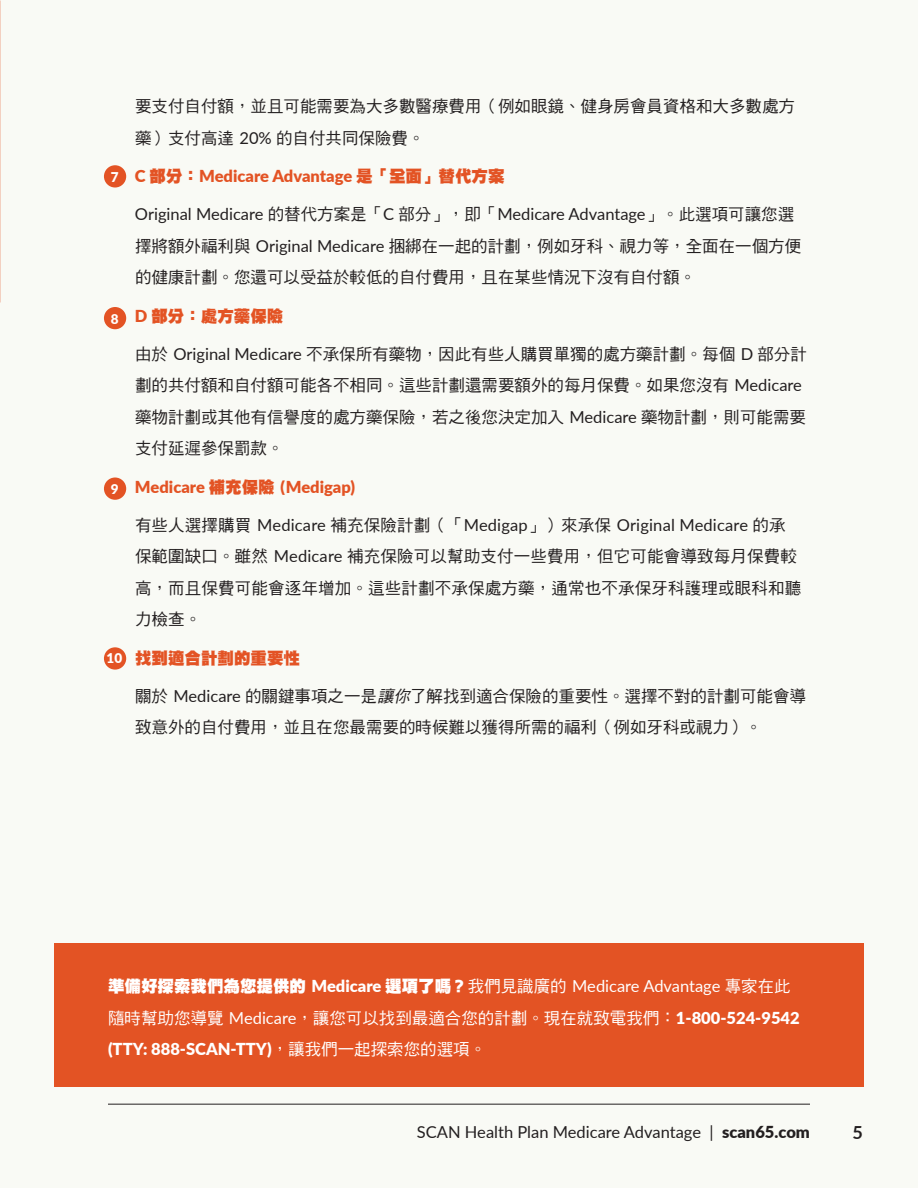
<style>
.page{position:relative;width:918px;height:1188px;background:#f9faf5}
.page>*{position:absolute;margin:0;border:0;box-sizing:border-box;transform-origin:0 0}
.t1{font:700 18px "Lato";color:#231f20}
.t2{font:16.5px/31.5px "DF Hei Std W5";color:#231f20}
.t3{font:16.5px/31.5px "DF Hei Std W5";color:#fff}
.t4{font:900 16.5px "Lato";color:#e35324}
.t5{font:16.5px "Lato";color:#231f20}
.t6{font:16.5px "DF Hei Std W12";color:#e35324}
.t7{font:900 13.5px "Lato";color:#fff}
.s1{font-family:"Lato"}
.s2{font-family:"DF Hei Std W12";font-weight:400}
.s3{font-family:"Lato";font-weight:900}
.s4{font-style:italic}
.s5{font-family:"DF Hei Std W12"}
.s6{font-weight:900}
</style>
<div class="page">
<hr style="left:108px;top:1104px;width:702px;height:1px;background:#231f20">
<div style="left:54px;top:944px;width:810px;height:143px;background:#e35324"></div>
<div style="left:104px;top:647px;width:22px;height:23px;background:#e35324;border-radius:50%"></div>
<div style="left:104px;top:478px;width:22px;height:22px;background:#e35324;border-radius:50%"></div>
<div style="left:104px;top:307px;width:22px;height:22px;background:#e35324;border-radius:50%"></div>
<div style="left:104px;top:165px;width:22px;height:23px;background:#e35324;border-radius:50%"></div>
<p class="t7" style="left:111px;top:167px;width:9px">7</p>
<p class="t7" style="left:111px;top:308px;width:9px">8</p>
<p class="t7" style="left:111px;top:479px;width:9px">9</p>
<p class="t7" style="left:107px;top:648px;width:17px">10</p>
<p class="t2" style="left:135px;top:91px;width:661px">要支付自付額，並且可能需要為大多數醫療費用（例如眼鏡、健身房會員資格和大多數處方藥）支付高達 <span class="s1">20%</span> 的自付共同保險費。</p>
<p class="t4" style="left:135px;top:164px;width:371px">C <span class="s2">部分：</span>Medicare Advantage <span class="s2">是「全面」替代方案</span></p>
<p class="t2" style="left:135px;top:199px;width:668px"><span class="s1">Original Medicare</span> 的替代方案是「<span class="s1">C</span> 部分」，即「<span class="s1">Medicare Advantage</span>」。此選項可讓您選擇將額外福利與 <span class="s1">Original Medicare</span> 捆綁在一起的計劃，例如牙科、視力等，全面在一個方便的健康計劃。您還可以受益於較低的自付費用，且在某些情況下沒有自付額。</p>
<p class="t6" style="left:135px;top:307px;width:150px"><span class="s3">D</span> 部分：處方藥保險</p>
<p class="t2" style="left:135px;top:338px;width:673px">由於 <span class="s1">Original Medicare</span> 不承保所有藥物，因此有些人購買單獨的處方藥計劃。每個 <span class="s1">D</span> 部分計劃的共付額和自付額可能各不相同。這些計劃還需要額外的每月保費。如果您沒有 <span class="s1">Medicare</span>藥物計劃或其他有信譽度的處方藥保險，若之後您決定加入 <span class="s1">Medicare</span> 藥物計劃，則可能需要支付延遲參保罰款。</p>
<p class="t4" style="left:135px;top:474px;width:222px">Medicare <span class="s2">補充保險 (</span>Medigap)</p>
<p class="t2" style="left:135px;top:509px;width:668px">有些人選擇購買 <span class="s1">Medicare</span> 補充保險計劃（「<span class="s1">Medigap</span>」）來承保 <span class="s1">Original Medicare</span> 的承保範圍缺口。雖然 <span class="s1">Medicare</span> 補充保險可以幫助支付一些費用，但它可能會導致每月保費較高，而且保費可能會逐年增加。這些計劃不承保處方藥，通常也不承保牙科護理或眼科和聽力檢查。</p>
<p class="t6" style="left:135px;top:649px;width:166px">找到適合計劃的重要性</p>
<p class="t2" style="left:135px;top:680px;width:673px">關於 <span class="s1">Medicare</span> 的關鍵事項之一是<span class="s4">讓你</span>了解找到適合保險的重要性。選擇不對的計劃可能會導致意外的自付費用，並且在您最需要的時候難以獲得所需的福利（例如牙科或視力）。</p>
<p class="t3" style="left:108px;top:970px;width:693px"><span class="s5">準備好探索我們為您提供的</span> <span class="s3">Medicare</span> <span class="s5">選項了嗎？</span>我們見識廣的 <span class="s1">Medicare Advantage</span> 專家在此隨時幫助您導覽 <span class="s1">Medicare</span>，讓您可以找到最適合您的計劃。現在就致電我們：<span class="s3">1-800-524-9542 (TTY: 888-SCAN-TTY)</span>，讓我們一起探索您的選項。</p>
<p class="t5" style="left:417px;top:1120px;width:395px">SCAN Health Plan Medicare Advantage | <span class="s6">scan65.com</span></p>
<p class="t1" style="left:852px;top:1120px;width:12px">5</p>
</div>
